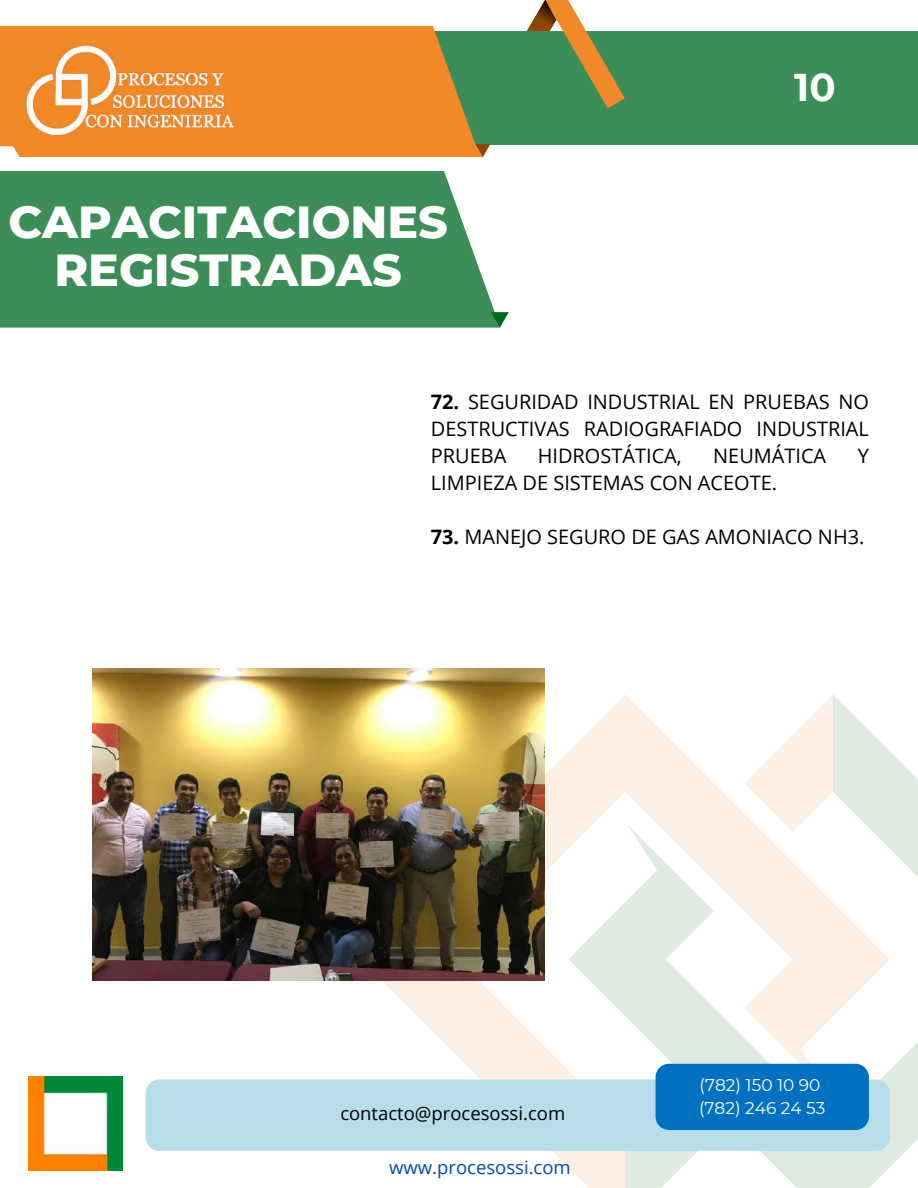
<style>
.page{position:relative;width:918px;height:1188px;background:#fff}
.page>*{position:absolute;margin:0;border:0;box-sizing:border-box;transform-origin:0 0}
.t1{font:800 45.75px/48.3px "Montserrat";color:#fff;text-align:center}
.t2{font:700 38.7px "Montserrat";color:#fff}
.t3{font:19.95px/27px "Open Sans";color:#000;text-align:justify}
.t4{font:18.45px "Open Sans";color:#000}
.t5{font:18.45px "Open Sans";color:#004aad}
.t6{font:16.95px/23.7px "Montserrat";color:#fff}
.s1{font-weight:700}
</style>
<div class="page">
<div style="left:411px;top:31px;width:507px;height:113px;background:#3d8d59"></div>
<svg style="left:290px;top:0;width:335px;height:157px"></svg>
<svg style="left:0;top:26px;width:476px;height:120px;background:#de8a30"></svg>
<svg style="left:361px;top:752px;width:207px;height:415px"></svg>
<svg style="left:568px;top:695px;width:350px;height:493px"></svg>
<div style="left:0;top:171px;width:495px;height:141px;background:#3d8d59"></div>
<img style="left:28px;top:1076px;width:95px;height:95px">
<div style="left:146px;top:1079px;width:743px;height:72px;background:#b7dee8;border-radius:14px"></div>
<div style="left:656px;top:1064px;width:213px;height:66px;background:#0070c0;border-radius:14px"></div>
<img style="left:2px;top:26px;width:288px;height:156px">
<svg style="left:0;top:312px;width:509px;height:16px;background:#42905d"></svg>
<img style="left:93px;top:669px;width:452px;height:311px">
<h1 class="t1" style="left:8px;top:198px;width:441px">CAPACITACIONES<br>REGISTRADAS</h1>
<h2 class="t2" style="left:794px;top:63px;width:43px">10</h2>
<p class="t3" style="left:431px;top:388px;width:440px"><span class="s1">72.</span> SEGURIDAD INDUSTRIAL EN PRUEBAS NO DESTRUCTIVAS RADIOGRAFIADO INDUSTRIAL PRUEBA</p>
<p class="t3" style="left:538px;top:442px;width:145px">HIDROSTÁTICA,</p>
<p class="t3" style="left:713px;top:442px;width:115px">NEUMÁTICA</p>
<p class="t3" style="left:858px;top:442px;width:13px">Y</p>
<p class="t3" style="left:431px;top:469px;width:348px">LIMPIEZA DE SISTEMAS CON ACEOTE.</p>
<p class="t3" style="left:431px;top:523px;width:435px"><span class="s1">73.</span> MANEJO SEGURO DE GAS AMONIACO NH3.</p>
<p class="t4" style="left:340px;top:1100px;width:226px">contacto@procesossi.com</p>
<p class="t5" style="left:389px;top:1154px;width:183px">www.procesossi.com</p>
<p class="t6" style="left:699px;top:1073px;width:128px">(782) 150 10 90 (782) 246 24 53</p>
</div>
